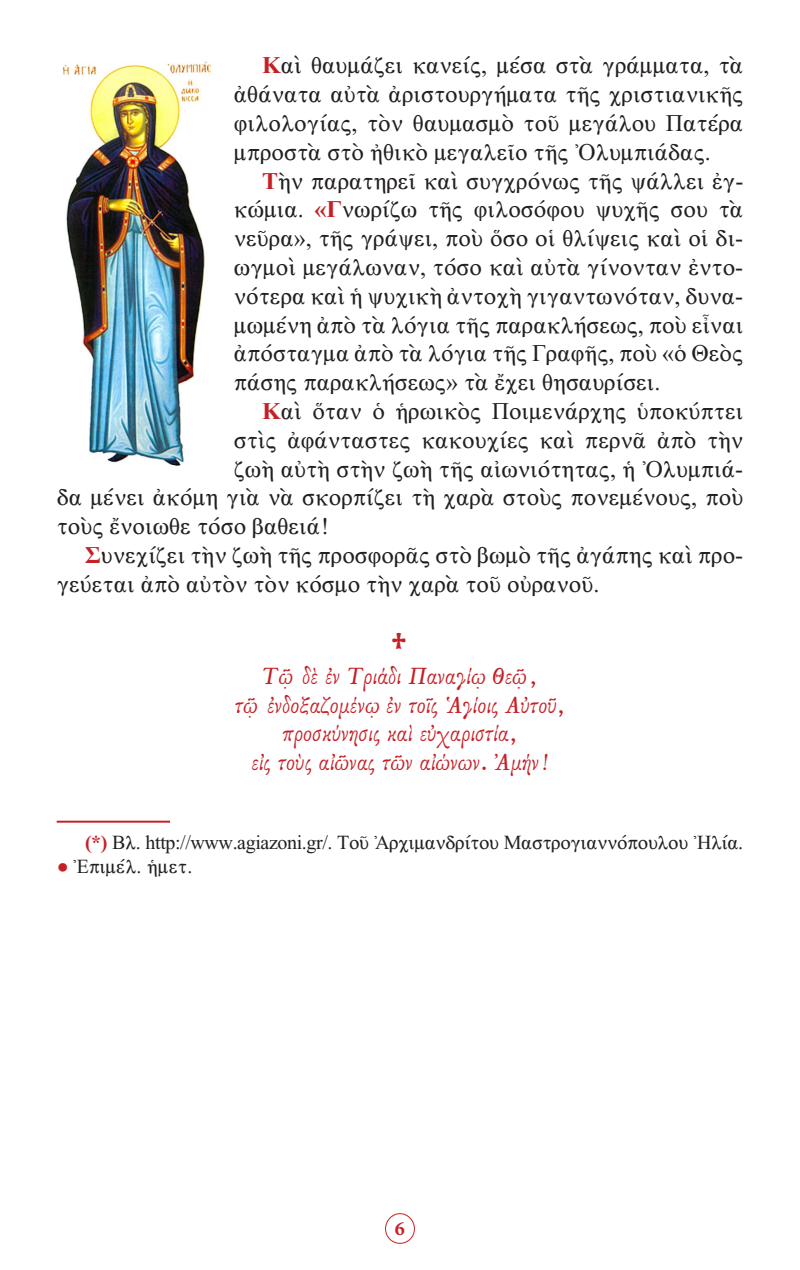
<style>
.page{position:relative;width:800px;height:1270px;background:#fff}
.page>*{position:absolute;margin:0;border:0;box-sizing:border-box;transform-origin:0 0}
.t1{font:24px/28.8px "CTOS New Times Roman Test 1";color:#231f20;text-align:justify}
.t2{font:24px "GFS Baskerville";color:#c62026}
.t3{font:24px "Byz Eikones Pan Normal";color:#c62026}
.t4{font:20px "CTOS New Times Roman Test 1";letter-spacing:-.02em;color:#231f20}
.t5{font:20px "CTOS New Times Roman Test 1";letter-spacing:.01em;color:#231f20}
.t6{font:700 20px "Minion Pro";color:#c62026}
.s1{font-family:"CTOS New Times Bold Test 1";color:#c62026}
.s2{color:#c62026}
</style>
<div class="page">
<div style="left:385px;top:1213px;width:30px;height:31px;border:1px solid #c62026;border-radius:50%"></div>
<img style="left:62px;top:60px;width:150px;height:406px">
<hr style="left:57px;top:821px;width:113px;height:2px;background:#c62026">
<p class="t1" style="left:234px;top:51px;width:511px;text-indent:28px"><span class="s1">Κ</span>αὶ θαυμάζει κανείς, μέσα στὰ γράμματα, τὰ ἀθάνατα αὐτὰ ἀριστουργήματα τῆς χριστιανικῆς φιλολογίας, τὸν θαυμασμὸ τοῦ μεγάλου Πατέρα μπροστὰ στὸ ἠθικὸ μεγαλεῖο τῆς Ὀλυμπιάδας.</p>
<p class="t1" style="left:234px;top:166px;width:511px;text-indent:28px"><span class="s1">Τ</span>ὴν παρατηρεῖ καὶ συγχρόνως τῆς ψάλλει ἐγ&shy;κώμια. <span class="s1">«Γ</span>νωρίζω τῆς φιλοσόφου ψυχῆς σου τὰ νεῦρα», τῆς γράψει, ποὺ ὅσο οἱ θλίψεις καὶ οἱ δι&shy;ωγμοὶ μεγάλωναν, τόσο καὶ αὐτὰ γίνονταν ἐντο&shy;νότερα καὶ ἡ ψυχικὴ ἀντοχὴ γιγαντωνόταν, δυνα&shy;μωμένη ἀπὸ τὰ λόγια τῆς παρακλήσεως, ποὺ εἶναι ἀπόσταγμα ἀπὸ τὰ λόγια τῆς Γραφῆς, ποὺ «ὁ Θεὸς πάσης παρακλήσεως» τὰ ἔχει θησαυρίσει.</p>
<p class="t1" style="left:262px;top:397px;width:483px"><span class="s1">Κ</span>αὶ ὅταν ὁ ἡρωικὸς Ποιμενάρχης ὑποκύπτει</p>
<p class="t1" style="left:234px;top:425px;width:511px">στὶς ἀφάνταστες κακουχίες καὶ περνᾶ ἀπὸ τὴν</p>
<p class="t1" style="left:234px;top:454px;width:511px">ζωὴ αὐτὴ στὴν ζωὴ τῆς αἰωνιότητας, ἡ Ὀλυμπιά-</p>
<p class="t1" style="left:57px;top:483px;width:688px">δα μένει ἀκόμη γιὰ νὰ σκορπίζει τὴ χαρὰ στοὺς πονεμένους, ποὺ</p>
<p class="t1" style="left:57px;top:512px;width:274px">τοὺς ἔνοιωθε τόσο βαθειά!</p>
<p class="t1" style="left:57px;top:541px;width:688px;text-indent:28px"><span class="s1">Σ</span>υνεχίζει τὴν ζωὴ τῆς προσφορᾶς στὸ βωμὸ τῆς ἀγάπης καὶ προ&shy;γεύεται ἀπὸ αὐτὸν τὸν κόσμο τὴν χαρὰ τοῦ οὐρανοῦ.</p>
<p class="t3" style="left:392px;top:625px;width:17px">+</p>
<p class="t2" style="left:262px;top:663px;width:276px">Τῷ δὲ ἐν Τριάδι Παναγίῳ Θεῷ,</p>
<p class="t2" style="left:235px;top:692px;width:332px">τῷ ἐνδοξαζομένῳ ἐν τοῖς Ἁγίοις Αὐτοῦ,</p>
<p class="t2" style="left:283px;top:721px;width:236px">προσκύνησις καὶ εὐχαριστία,</p>
<p class="t2" style="left:251px;top:750px;width:302px">εἰς τοὺς αἰῶνας τῶν αἰώνων. Ἀμήν!</p>
<p class="t4" style="left:85px;top:832px;width:660px"><span class="s1">(*)</span> Βλ. http://www.agiazoni.gr/. Τοῦ Ἀρχιμανδρίτου Μαστρογιαννόπουλου Ἠλία.</p>
<p class="t5" style="left:57px;top:856px;width:137px"><span class="s2">●</span> Ἐπιμέλ. ἡμετ.</p>
<p class="t6" style="left:395px;top:1215px;width:11px">6</p>
</div>
